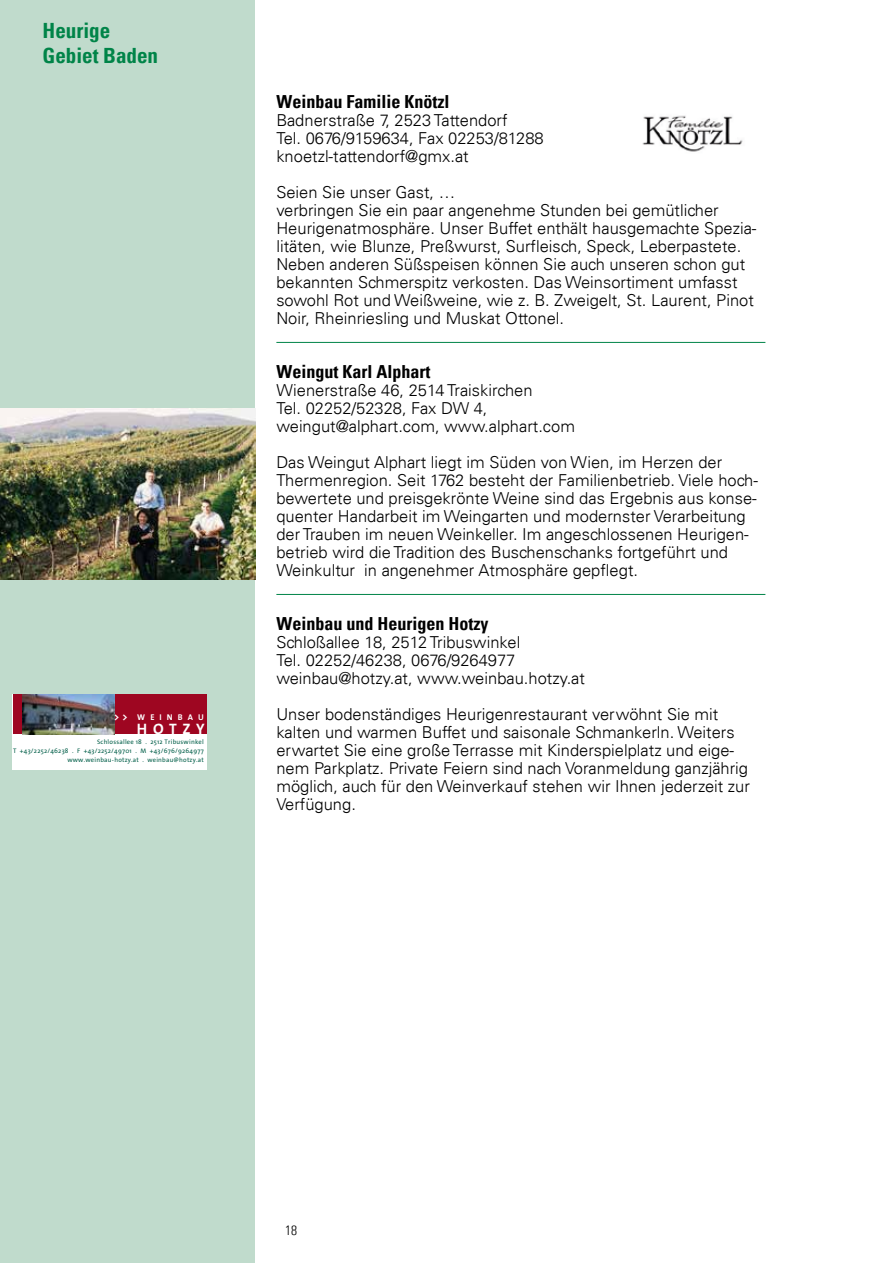
<style>
.page{position:relative;width:893px;height:1263px;background:#fff}
.page>*{position:absolute;margin:0;border:0;box-sizing:border-box;transform-origin:0 0}
.t1{font:700 condensed 21px/25.2px "Univers";color:#008448}
.t2{font:700 condensed 18px "Univers";color:#000}
.t3{font:300 16.5px/18px "Univers";color:#000}
.t4{font:700 15.15px "The Sans";letter-spacing:.37em;color:#fff}
.t5{font:300 condensed 13.5px "Univers LT";color:#000}
.t6{font:700 8.4px "The Sans";letter-spacing:.605em;color:#fff}
.t7{font:6.6px/9.4px "The Sans";letter-spacing:.035em;color:#005e48;text-align:right}
.t8{font:6.45px "The Sans";letter-spacing:.035em;color:#005e48}
.s1{font-size:10.2px}
.s2{font-size:6.45px}
.s3{font-size:6.6px}
</style>
<div class="page">
<div style="left:0;top:0;width:255px;height:1263px;background:#c0dbcc"></div>
<hr style="left:276px;top:342px;width:489px;height:1px;background:#008448">
<hr style="left:276px;top:594px;width:489px;height:1px;background:#008448">
<img style="left:642px;top:115px;width:101px;height:37px">
<img style="left:0;top:409px;width:255px;height:170px">
<div style="left:13px;top:694px;width:194px;height:76px;background:#fff"></div>
<div style="left:110px;top:694px;width:97px;height:40px;background:#9e0621"></div>
<div style="left:13px;top:694px;width:102px;height:40px;background:#9e0621"></div>
<img style="left:23px;top:694px;width:92px;height:40px">
<p class="t1" style="left:43px;top:18px;width:117px">Heurige<br>Gebiet Baden</p>
<p class="t6" style="left:114px;top:712px;width:91px"><span class="s1">&gt;&gt;</span> WEINBAU</p>
<p class="t7" style="left:13px;top:737px;width:192px"><span class="s2">Schl</span>ossallee 18 . 2512 Tribuswinkel<br>T +43/2252/46238 . F +43/2252/49701 . M +43/676/9264977</p>
<p class="t8" style="left:67px;top:758px;width:138px"><span class="s3">www.weinbau-</span>hotzy.at . weinbau@hotzy.at</p>
<p class="t4" style="left:137px;top:720px;width:69px">HOTZY</p>
<p class="t2" style="left:276px;top:91px;width:175px">Weinbau Familie Knötzl</p>
<p class="t3" style="left:276px;top:111px;width:269px">Badnerstraße 7, 2523 Tattendorf<br>Tel. 0676/9159634, Fax 02253/81288 knoetzl-tattendorf@gmx.at</p>
<p class="t3" style="left:276px;top:183px;width:482px">Seien Sie unser Gast, …<br>verbringen Sie ein paar angenehme Stunden bei gemütlicher Heurigenatmosphäre. Unser Buffet enthält hausgemachte Spezia&shy;litäten, wie Blunze, Preßwurst, Surfleisch, Speck, Leberpastete.<br>Neben anderen Süßspeisen können Sie auch unseren schon gut bekannten Schmerspitz verkosten. Das Weinsortiment umfasst sowohl Rot und Weißweine, wie z. B. Zweigelt, St. Laurent, Pinot Noir, Rheinriesling und Muskat Ottonel.</p>
<p class="t2" style="left:276px;top:361px;width:156px">Weingut Karl Alphart</p>
<p class="t3" style="left:276px;top:381px;width:300px">Wienerstraße 46, 2514 Traiskirchen<br>Tel. 02252/52328, Fax DW 4, weingut@alphart.com, www.alphart.com</p>
<p class="t3" style="left:276px;top:453px;width:483px">Das Weingut Alphart liegt im Süden von Wien, im Herzen der Thermenregion. Seit 1762 besteht der Familienbetrieb. Viele hoch&shy;bewertete und preisgekrönte Weine sind das Ergebnis aus konse&shy;quenter Handarbeit im Weingarten und modernster Verarbeitung der Trauben im neuen Weinkeller. Im angeschlossenen Heurigen&shy;betrieb wird die Tradition des Buschenschanks fortgeführt und Weinkultur in angenehmer Atmosphäre gepflegt.</p>
<p class="t2" style="left:276px;top:613px;width:213px">Weinbau und Heurigen Hotzy</p>
<p class="t3" style="left:276px;top:633px;width:310px">Schloßallee 18, 2512 Tribuswinkel<br>Tel. 02252/46238, 0676/9264977 weinbau@hotzy.at, www.weinbau.hotzy.at</p>
<p class="t3" style="left:276px;top:705px;width:475px">Unser bodenständiges Heurigenrestaurant verwöhnt Sie mit kalten und warmen Buffet und saisonale Schmankerln. Weiters erwartet Sie eine große Terrasse mit Kinderspielplatz und eige&shy;nem Parkplatz. Private Feiern sind nach Voranmeldung ganzjährig möglich, auch für den Weinverkauf stehen wir Ihnen jederzeit zur Verfügung.</p>
<p class="t5" style="left:285px;top:1222px;width:13px">18</p>
</div>
